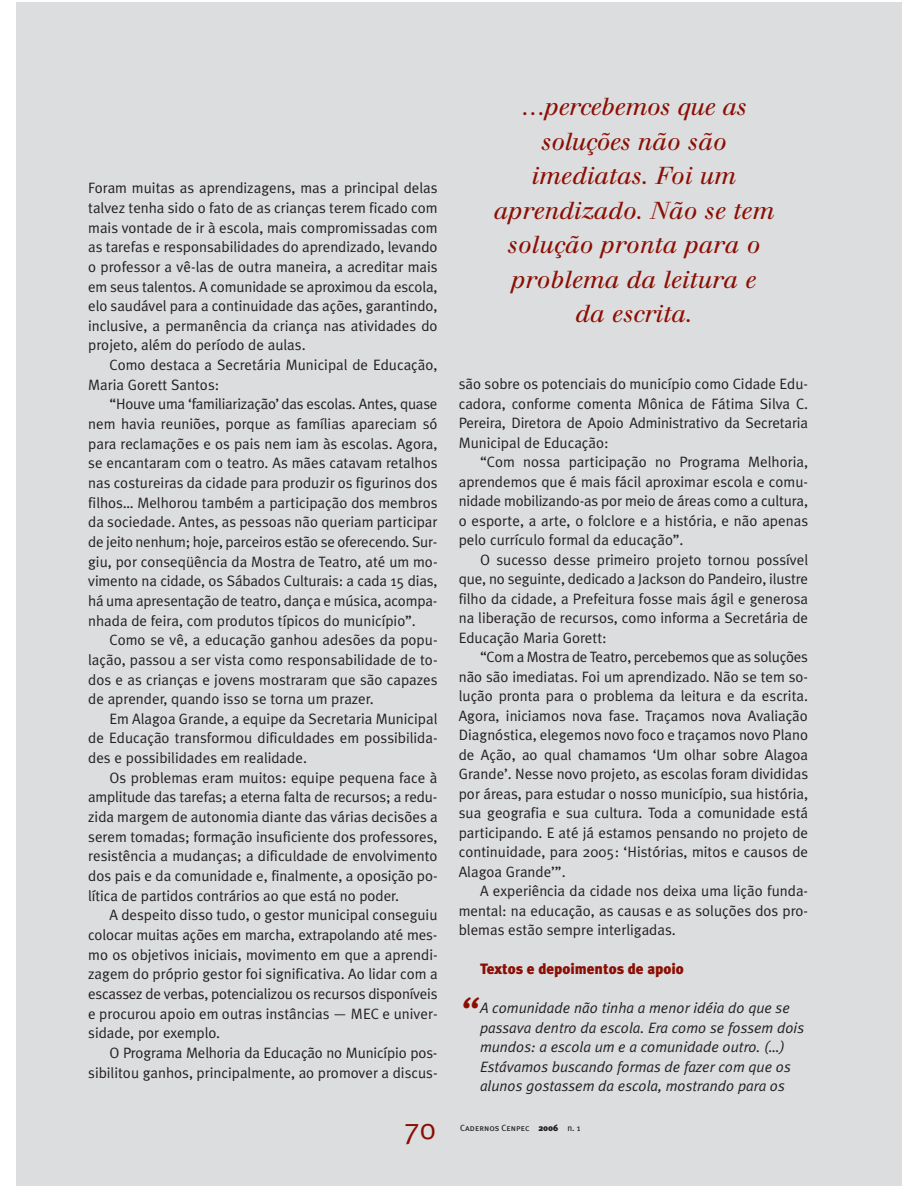
<style>
.page{position:relative;width:918px;height:1188px;background:#fff}
.page>*{position:absolute;margin:0;border:0;box-sizing:border-box;transform-origin:0 0}
.t1{font:italic 42px "Meta Plus Normal";color:#8b0e04}
.t2{font:30px "Meta Plus Normal";color:#8b0e04}
.t3{font:italic 24px/34.5px "Walbaum";color:#8b0e04;text-align:center}
.t4{font:15px/19.6px "Meta Plus Normal";color:#231f20;text-align:justify}
.t5{font:italic 15px/19.5px "Meta Plus Normal";color:#231f20}
.t6{font:900 15px "Meta Plus";color:#8b0e04}
.t7{font:9px "Meta Plus Book Caps";color:#231f20}
.s1{font-family:"Meta Plus";font-weight:900}
.s2{font-family:"Meta Plus"}
</style>
<div class="page">
<div style="left:16px;top:2px;width:886px;height:1184px;background:#dcddde"></div>
<p class="t4" style="left:88px;top:179px;width:351px">Foram muitas as aprendizagens, mas a principal delas talvez tenha sido o fato de as crianças terem ficado com mais vontade de ir à escola, mais compromissadas com as tarefas e responsabilidades do aprendizado, levando o professor a vê-las de outra maneira, a acreditar mais em seus talentos. A comunidade se aproximou da escola, elo saudável para a continuidade das ações, garantindo, inclusive, a permanência da criança nas atividades do projeto, além do período de aulas.</p>
<p class="t4" style="left:88px;top:356px;width:351px;text-indent:21px">Como destaca a Secretária Municipal de Educação,<br>Maria Gorett Santos:</p>
<p class="t4" style="left:88px;top:396px;width:351px;text-indent:21px">“Houve uma ‘familiarização’ das escolas. Antes, quase nem havia reuniões, porque as famílias apareciam só para reclamações e os pais nem iam às escolas. Agora, se encantaram com o teatro. As mães catavam retalhos nas costureiras da cidade para produzir os figurinos dos filhos… Melhorou também a participação dos membros da sociedade. Antes, as pessoas não queriam participar de jeito nenhum; hoje, parceiros estão se oferecendo. Sur&shy;giu, por conseqüência da Mostra de Teatro, até um mo&shy;vimento na cidade, os Sábados Culturais: a cada 15 dias, há uma apresentação de teatro, dança e música, acompa&shy;nhada de feira, com produtos típicos do município”.</p>
<p class="t4" style="left:88px;top:631px;width:351px;text-indent:21px">Como se vê, a educação ganhou adesões da popu&shy;lação, passou a ser vista como responsabilidade de to&shy;dos e as crianças e jovens mostraram que são capazes de aprender, quando isso se torna um prazer.</p>
<p class="t4" style="left:88px;top:710px;width:351px;text-indent:21px">Em Alagoa Grande, a equipe da Secretaria Municipal de Educação transformou dificuldades em possibilida&shy;des e possibilidades em realidade.</p>
<p class="t4" style="left:88px;top:769px;width:351px;text-indent:21px">Os problemas eram muitos: equipe pequena face à amplitude das tarefas; a eterna falta de recursos; a redu&shy;zida margem de autonomia diante das várias decisões a serem tomadas; formação insuficiente dos professores, resistência a mudanças; a dificuldade de envolvimento dos pais e da comunidade e, finalmente, a oposição po&shy;lítica de partidos contrários ao que está no poder.</p>
<p class="t4" style="left:88px;top:906px;width:351px;text-indent:21px">A despeito disso tudo, o gestor municipal conseguiu colocar muitas ações em marcha, extrapolando até mes&shy;mo os objetivos iniciais, movimento em que a aprendi&shy;zagem do próprio gestor foi significativa. Ao lidar com a escassez de verbas, potencializou os recursos disponíveis e procurou apoio em outras instâncias — MEC e univer&shy;sidade, por exemplo.</p>
<p class="t4" style="left:88px;top:1044px;width:351px;text-align:right">O Programa Melhoria da Educação no Município pos&shy;sibilitou ganhos, principalmente, ao promover a discus-</p>
<h2 class="t2" style="left:404px;top:1117px;width:34px">70</h2>
<h3 class="t3" style="left:494px;top:92px;width:282px">…percebemos que as soluções não são imediatas. Foi um aprendizado. Não se tem solução pronta para o problema da leitura e<br>da escrita.</h3>
<p class="t4" style="left:459px;top:375px;width:351px">são sobre os potenciais do município como Cidade Edu&shy;cadora, conforme comenta Mônica de Fátima Silva C.<br>Pereira, Diretora de Apoio Administrativo da Secretaria Municipal de Educação:</p>
<p class="t4" style="left:459px;top:454px;width:351px;text-indent:21px">“Com nossa participação no Programa Melhoria, aprendemos que é mais fácil aproximar escola e comu&shy;nidade mobilizando-as por meio de áreas como a cultura, o esporte, a arte, o folclore e a história, e não apenas pelo currículo formal da educação”.</p>
<p class="t4" style="left:459px;top:551px;width:351px;text-indent:21px">O sucesso desse primeiro projeto tornou possível que, no seguinte, dedicado a Jackson do Pandeiro, ilustre filho da cidade, a Prefeitura fosse mais ágil e generosa na liberação de recursos, como informa a Secretária de Educação Maria Gorett:</p>
<p class="t4" style="left:459px;top:649px;width:351px;text-indent:21px">“Com a Mostra de Teatro, percebemos que as soluções não são imediatas. Foi um aprendizado. Não se tem so&shy;lução pronta para o problema da leitura e da escrita.<br>Agora, iniciamos nova fase. Traçamos nova Avaliação Diagnóstica, elegemos novo foco e traçamos novo Plano de Ação, ao qual chamamos ‘Um olhar sobre Alagoa Grande’. Nesse novo projeto, as escolas foram divididas por áreas, para estudar o nosso município, sua história, sua geografia e sua cultura. Toda a comunidade está participando. E até já estamos pensando no projeto de continuidade, para 2005: ‘Histórias, mitos e causos de Alagoa Grande’”.</p>
<p class="t4" style="left:459px;top:883px;width:351px;text-indent:21px">A experiência da cidade nos deixa uma lição funda&shy;mental: na educação, as causas e as soluções dos pro&shy;blemas estão sempre interligadas.</p>
<p class="t6" style="left:480px;top:964px;width:205px">Textos e depoimentos de apoio</p>
<h1 class="t1" style="left:459px;top:995px;width:21px">“</h1>
<p class="t5" style="left:480px;top:999px;width:326px">A comunidade não tinha a menor idéia do que se passava dentro da escola. Era como se fossem dois mundos: a escola um e a comunidade outro. (…)<br>Estávamos buscando formas de fazer com que os alunos gostassem da escola, mostrando para os</p>
<p class="t7" style="left:460px;top:1122px;width:122px">Cadernos Cenpec <span class="s1">2006</span> <span class="s2">n. 1</span></p>
</div>
